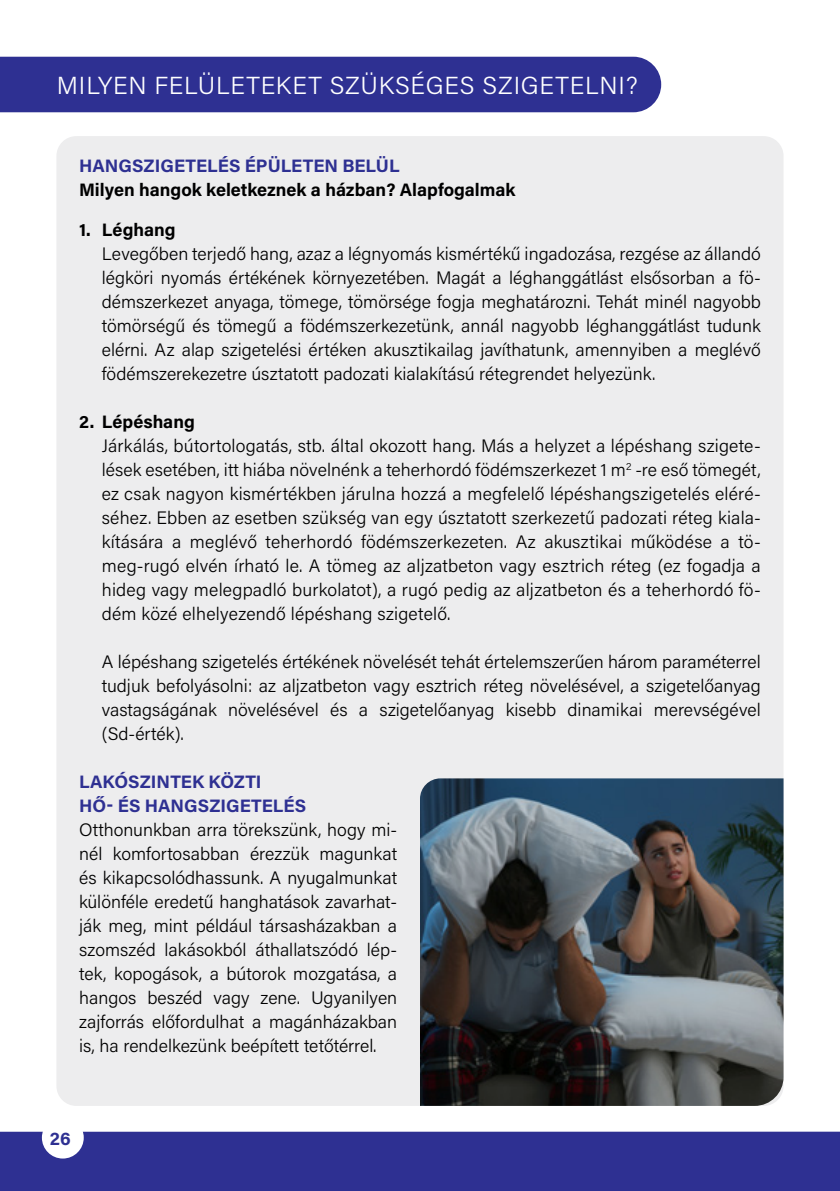
<style>
.page{position:relative;width:840px;height:1191px;background:#fff}
.page>*{position:absolute;margin:0;border:0;box-sizing:border-box;transform-origin:0 0}
.t1{font:300 24.6px "Acumin Pro";letter-spacing:.03em;color:#fff}
.t2{font:700 18.4px "Acumin Pro";color:#2e3092}
.t3{font:300 18px/24px "Acumin Pro";color:#000;text-align:justify}
.t4{font:700 18px "Acumin Pro";color:#000}
.t5{font:700 18px/24px "Acumin Pro";color:#2e3092}
</style>
<div class="page">
<div style="left:0;top:1131px;width:839px;height:60px;background:#2e3092"></div>
<div style="left:42px;top:1116px;width:42px;height:42px;background:#fff;border-radius:50%"></div>
<div style="left:56px;top:136px;width:727px;height:970px;background:#ededee;border-radius:20px"></div>
<img style="left:420px;top:778px;width:363px;height:328px">
<div style="left:0;top:57px;width:660px;height:55px;background:#2e3092"></div>
<h1 class="t1" style="left:57px;top:68px;width:582px">MILYEN FELÜLETEKET SZÜKSÉGES SZIGETELNI?</h1>
<p class="t5" style="left:79px;top:153px;width:322px">HANGSZIGETELÉS ÉPÜLETEN BELÜL</p>
<p class="t4" style="left:79px;top:177px;width:437px">Milyen hangok keletkeznek a házban? Alapfogalmak</p>
<p class="t4" style="left:79px;top:217px;width:98px">1. Léghang</p>
<p class="t3" style="left:102px;top:241px;width:660px">Levegőben terjedő hang, azaz a légnyomás kismértékű ingadozása, rezgése az állandó légköri nyomás értékének környezetében. Magát a léghanggátlást elsősorban a fö&shy;démszerkezet anyaga, tömege, tömörsége fogja meghatározni. Tehát minél nagyobb tömörségű és tömegű a födémszerkezetünk, annál nagyobb léghanggátlást tudunk elérni. Az alap szigetelési értéken akusztikailag javíthatunk, amennyiben a meglévő födémszerekezetre úsztatott padozati kialakítású rétegrendet helyezünk.</p>
<p class="t4" style="left:79px;top:409px;width:117px">2. Lépéshang</p>
<p class="t3" style="left:102px;top:433px;width:660px">Járkálás, bútortologatás, stb. által okozott hang. Más a helyzet a lépéshang szigete&shy;lések esetében, itt hiába növelnénk a teherhordó födémszerkezet 1 m<sup>2</sup> -re eső tömegét, ez csak nagyon kismértékben járulna hozzá a megfelelő lépéshangszigetelés eléré&shy;séhez. Ebben az esetben szükség van egy úsztatott szerkezetű padozati réteg kiala&shy;kítására a meglévő teherhordó födémszerkezeten. Az akusztikai működése a tö&shy;meg-rugó elvén írható le. A tömeg az aljzatbeton vagy esztrich réteg (ez fogadja a hideg vagy melegpadló burkolatot), a rugó pedig az aljzatbeton és a teherhordó fö&shy;dém közé elhelyezendő lépéshang szigetelő.</p>
<p class="t3" style="left:102px;top:649px;width:660px">A lépéshang szigetelés értékének növelését tehát értelemszerűen három paraméterrel tudjuk befolyásolni: az aljzatbeton vagy esztrich réteg növelésével, a szigetelőanyag vastagságának növelésével és a szigetelőanyag kisebb dinamikai merevségével (Sd-érték).</p>
<p class="t5" style="left:79px;top:769px;width:228px">LAKÓSZINTEK KÖZTI<br>HŐ- ÉS HANGSZIGETELÉS</p>
<p class="t3" style="left:79px;top:817px;width:319px">Otthonunkban arra törekszünk, hogy mi&shy;nél komfortosabban érezzük magunkat és kikapcsolódhassunk. A nyugalmunkat különféle eredetű hanghatások zavarhat&shy;ják meg, mint például társasházakban a szomszéd lakásokból áthallatszódó lép&shy;tek, kopogások, a bútorok mozgatása, a hangos beszéd vagy zene. Ugyanilyen zajforrás előfordulhat a magánházakban is, ha rendelkezünk beépített tetőtérrel.</p>
<p class="t2" style="left:50px;top:1125px;width:22px">26</p>
</div>
